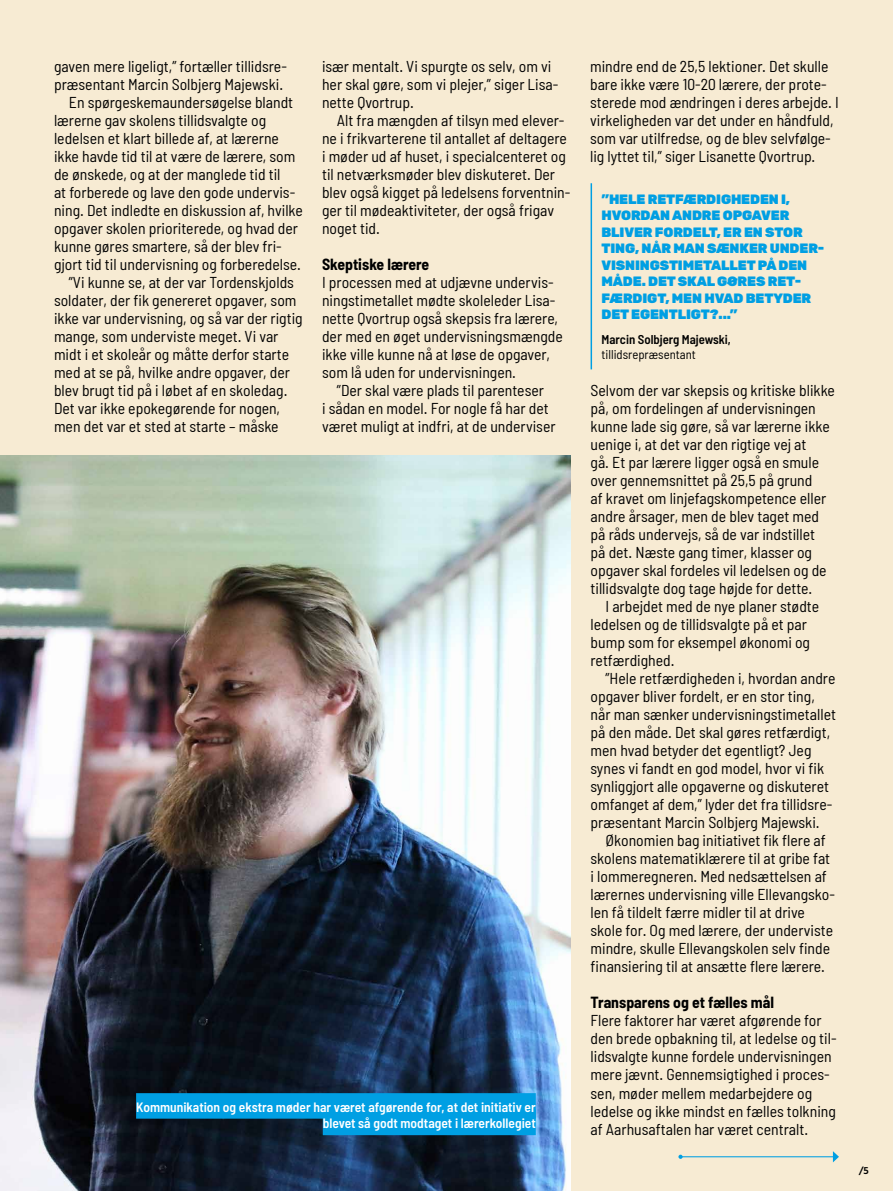
<style>
.page{position:relative;width:893px;height:1191px;background:#f7ebd3}
.page>*{position:absolute;margin:0;border:0;box-sizing:border-box;transform-origin:0 0}
.t1{font:semi-condensed 15.75px/18px "Barlow";color:#000}
.t2{font:700 semi-condensed 15.75px "Barlow";color:#000}
.t3{font:900 13.5px/16.5px "Rubik";letter-spacing:-.01em;color:#009fe3}
.t4{font:600 semi-condensed 13.5px/16.5px "Barlow";color:#fff;text-align:right}
.t5{font:600 semi-condensed 12.75px "Barlow";color:#000}
.t6{font:semi-condensed 12.75px "Barlow";color:#000}
.t7{font:600 10.5px "Hind Vadodara";color:#000}
</style>
<div class="page">
<img style="left:0;top:455px;width:571px;height:736px">
<div style="left:136px;top:1093px;width:400px;height:25px;background:#009fe3"></div>
<div style="left:323px;top:1109px;width:213px;height:26px;background:#009fe3"></div>
<hr style="left:591px;top:183px;width:1px;height:186px;background:#009fe3">
<hr style="left:681px;top:1156px;width:153px;height:1px;background:#009fe3">
<svg style="left:678px;top:1154px;width:5px;height:4px"></svg>
<svg style="left:833px;top:1151px;width:6px;height:11px"></svg>
<p class="t1" style="left:54px;top:57px;width:234px">gaven mere ligeligt,” fortæller tillidsre-</p>
<p class="t1" style="left:54px;top:75px;width:231px">præsentant Marcin Solbjerg Majewski.</p>
<p class="t1" style="left:69px;top:93px;width:226px">En spørgeskemaundersøgelse blandt</p>
<p class="t1" style="left:54px;top:111px;width:214px">lærerne gav skolens tillidsvalgte og</p>
<p class="t1" style="left:54px;top:129px;width:227px">ledelsen et klart billede af, at lærerne</p>
<p class="t1" style="left:54px;top:147px;width:243px">ikke havde tid til at være de lærere, som</p>
<p class="t1" style="left:54px;top:165px;width:228px">de ønskede, og at der manglede tid til</p>
<p class="t1" style="left:54px;top:183px;width:243px">at forberede og lave den gode undervis-</p>
<p class="t1" style="left:54px;top:201px;width:250px">ning. Det indledte en diskussion af, hvilke</p>
<p class="t1" style="left:54px;top:219px;width:246px">opgaver skolen prioriterede, og hvad der</p>
<p class="t1" style="left:54px;top:237px;width:229px">kunne gøres smartere, så der blev fri-</p>
<p class="t1" style="left:54px;top:255px;width:248px">gjort tid til undervisning og forberedelse.</p>
<p class="t1" style="left:69px;top:273px;width:227px">”Vi kunne se, at der var Tordenskjolds</p>
<p class="t1" style="left:54px;top:291px;width:244px">soldater, der fik genereret opgaver, som</p>
<p class="t1" style="left:54px;top:309px;width:250px">ikke var undervisning, og så var der rigtig</p>
<p class="t1" style="left:54px;top:327px;width:226px">mange, som underviste meget. Vi var</p>
<p class="t1" style="left:54px;top:345px;width:237px">midt i et skoleår og måtte derfor starte</p>
<p class="t1" style="left:54px;top:363px;width:238px">med at se på, hvilke andre opgaver, der</p>
<p class="t1" style="left:54px;top:381px;width:235px">blev brugt tid på i løbet af en skoledag.</p>
<p class="t1" style="left:54px;top:399px;width:228px">Det var ikke epokegørende for nogen,</p>
<p class="t1" style="left:54px;top:417px;width:226px">men det var et sted at starte – måske</p>
<p class="t1" style="left:322px;top:57px;width:238px">især mentalt. Vi spurgte os selv, om vi her skal gøre, som vi plejer,” siger Lisa&shy;nette Qvortrup.</p>
<p class="t1" style="left:322px;top:111px;width:250px;text-indent:15px">Alt fra mængden af tilsyn med elever&shy;ne i frikvarterene til antallet af deltagere i møder ud af huset, i specialcenteret og til netværksmøder blev diskuteret. Der blev også kigget på ledelsens forventnin&shy;ger til mødeaktiviteter, der også frigav noget tid.</p>
<p class="t2" style="left:322px;top:255px;width:109px">Skeptiske lærere</p>
<p class="t1" style="left:322px;top:273px;width:242px">I processen med at udjævne undervis&shy;ningstimetallet mødte skoleleder Lisa&shy;nette Qvortrup også skepsis fra lærere, der med en øget undervisningsmængde ikke ville kunne nå at løse de opgaver, som lå uden for undervisningen.</p>
<p class="t1" style="left:322px;top:381px;width:235px;text-align:center">”Der skal være plads til parenteser<br>i sådan en model. For nogle få har det været muligt at indfri, at de underviser</p>
<p class="t4" style="left:136px;top:1098px;width:401px">Kommunikation og ekstra møder har været afgørende for, at det initiativ er blevet så godt modtaget i lærerkollegiet</p>
<p class="t1" style="left:590px;top:57px;width:250px">mindre end de 25,5 lektioner. Det skulle bare ikke være 10-20 lærere, der prote&shy;sterede mod ændringen i deres arbejde. I virkeligheden var det under en håndfuld, som var utilfredse, og de blev selvfølge&shy;lig lyttet til,” siger Lisanette Qvortrup.</p>
<p class="t3" style="left:601px;top:191px;width:225px">”HELE RETFÆRDIGHEDEN I,<br>HVORDAN ANDRE OPGAVER<br>BLIVER FORDELT, ER EN STOR<br>TING, NÅR MAN SÆNKER UNDER-<br>VISNINGSTIMETALLET PÅ DEN<br>MÅDE. DET SKAL GØRES RET-<br>FÆRDIGT, MEN HVAD BETYDER<br>DET EGENTLIGT?...”</p>
<p class="t5" style="left:602px;top:331px;width:131px">Marcin Solbjerg Majewski,</p>
<p class="t6" style="left:602px;top:346px;width:96px">tillidsrepræsentant</p>
<p class="t1" style="left:591px;top:381px;width:246px">Selvom der var skepsis og kritiske blikke på, om fordelingen af undervisningen kunne lade sig gøre, så var lærerne ikke uenige i, at det var den rigtige vej at<br>gå. Et par lærere ligger også en smule over gennemsnittet på 25,5 på grund<br>af kravet om linjefagskompetence eller andre årsager, men de blev taget med på råds undervejs, så de var indstillet<br>på det. Næste gang timer, klasser og opgaver skal fordeles vil ledelsen og de tillidsvalgte dog tage højde for dette.</p>
<p class="t1" style="left:591px;top:597px;width:230px;text-indent:15px">I arbejdet med de nye planer stødte ledelsen og de tillidsvalgte på et par bump som for eksempel økonomi og retfærdighed.</p>
<p class="t1" style="left:591px;top:669px;width:247px;text-indent:15px">”Hele retfærdigheden i, hvordan andre opgaver bliver fordelt, er en stor ting, når man sænker undervisningstimetallet på den måde. Det skal gøres retfærdigt, men hvad betyder det egentligt? Jeg synes vi fandt en god model, hvor vi fik synliggjort alle opgaverne og diskuteret omfanget af dem,” lyder det fra tillidsre&shy;præsentant Marcin Solbjerg Majewski.</p>
<p class="t1" style="left:591px;top:831px;width:246px;text-indent:15px">Økonomien bag initiativet fik flere af skolens matematiklærere til at gribe fat i lommeregneren. Med nedsættelsen af lærernes undervisning ville Ellevangsko&shy;len få tildelt færre midler til at drive skole for. Og med lærere, der underviste mindre, skulle Ellevangskolen selv finde finansiering til at ansætte flere lærere.</p>
<p class="t2" style="left:591px;top:993px;width:185px">Transparens og et fælles mål</p>
<p class="t1" style="left:591px;top:1011px;width:248px">Flere faktorer har været afgørende for den brede opbakning til, at ledelse og til&shy;lidsvalgte kunne fordele undervisningen mere jævnt. Gennemsigtighed i proces&shy;sen, møder mellem medarbejdere og ledelse og ikke mindst en fælles tolkning af Aarhusaftalen har været centralt.</p>
<p class="t7" style="left:859px;top:1162px;width:11px">/5</p>
</div>
